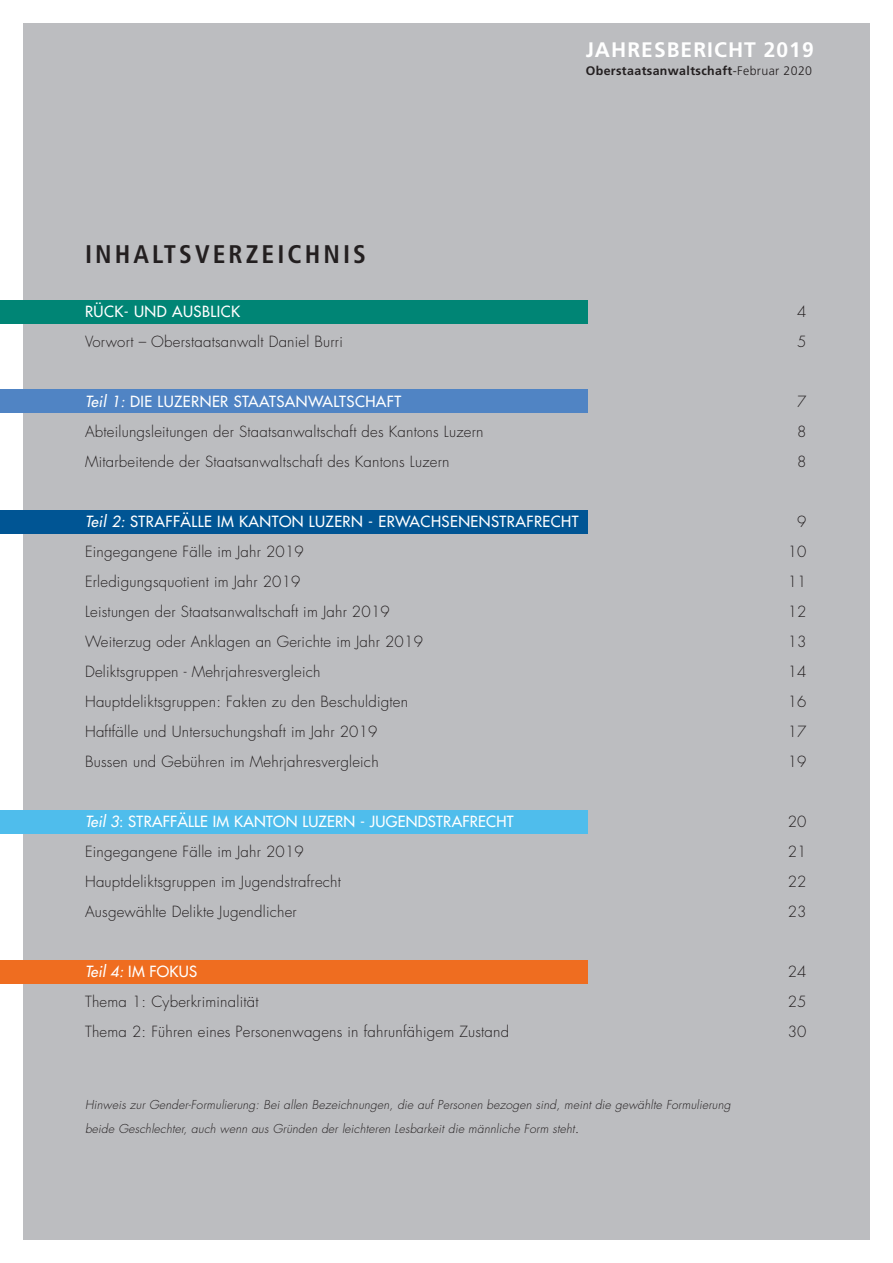
<style>
.page{position:relative;width:893px;height:1263px;background:#fff}
.page>*{position:absolute;margin:0;border:0;box-sizing:border-box;transform-origin:0 0}
.t1{font:700 condensed 25.5px "Frutiger";letter-spacing:.12em;color:#231f20}
.t2{font:700 21px "Frutiger";letter-spacing:.05em;color:#fff}
.t3{font:300 15px "Futura";letter-spacing:.015em;color:#231f20}
.t4{font:15px "Futura";letter-spacing:.03em;color:#fff}
.t5{font:700 12.3px "Frutiger";letter-spacing:.03em;color:#231f20}
.t6{font:italic 300 12px/24px "Futura";letter-spacing:.015em;color:#231f20}
.s1{font-weight:300}
.s2{font-style:italic}
.s3{font-style:normal;font-size:15px}
</style>
<div class="page">
<div style="left:23px;top:23px;width:847px;height:1217px;background:#bcbdc0"></div>
<div style="left:0;top:390px;width:587px;height:23px;background:#5084c4"></div>
<div style="left:0;top:510px;width:587px;height:23px;background:#005594"></div>
<div style="left:0;top:810px;width:587px;height:23px;background:#4fbdec"></div>
<div style="left:0;top:960px;width:587px;height:23px;background:#ef6d20"></div>
<div style="left:0;top:300px;width:587px;height:24px;background:#008575"></div>
<h2 class="t2" style="left:586px;top:38px;width:229px">JAHRESBERICHT 2019</h2>
<p class="t5" style="left:586px;top:64px;width:228px">Oberstaatsanwaltschaft<span class="s1">-Februar 2020</span></p>
<h1 class="t1" style="left:85px;top:239px;width:282px">INHALTSVERZEICHNIS</h1>
<p class="t4" style="left:85px;top:302px;width:157px">RÜCK- UND AUSBLICK</p>
<p class="t3" style="left:797px;top:302px;width:11px">4</p>
<p class="t3" style="left:85px;top:332px;width:259px">Vorwort – Oberstaatsanwalt Daniel Burri</p>
<p class="t3" style="left:797px;top:332px;width:11px">5</p>
<p class="t4" style="left:85px;top:392px;width:318px"><span class="s2">Teil 1:</span> DIE LUZERNER STAATSANWALTSCHAFT</p>
<p class="t3" style="left:797px;top:392px;width:11px">7</p>
<p class="t3" style="left:85px;top:422px;width:400px">Abteilungsleitungen der Staatsanwaltschaft des Kantons Luzern</p>
<p class="t3" style="left:797px;top:422px;width:11px">8</p>
<p class="t3" style="left:85px;top:452px;width:366px">Mitarbeitende der Staatsanwaltschaft des Kantons Luzern</p>
<p class="t3" style="left:797px;top:452px;width:11px">8</p>
<p class="t4" style="left:85px;top:512px;width:495px"><span class="s2">Teil 2:</span> STRAFFÄLLE IM KANTON LUZERN - ERWACHSENENSTRAFRECHT</p>
<p class="t3" style="left:797px;top:512px;width:11px">9</p>
<p class="t3" style="left:85px;top:542px;width:220px">Eingegangene Fälle im Jahr 2019</p>
<p class="t3" style="left:788px;top:542px;width:20px">10</p>
<p class="t3" style="left:85px;top:572px;width:217px">Erledigungsquotient im Jahr 2019</p>
<p class="t3" style="left:788px;top:572px;width:20px">11</p>
<p class="t3" style="left:85px;top:602px;width:306px">Leistungen der Staatsanwaltschaft im Jahr 2019</p>
<p class="t3" style="left:788px;top:602px;width:20px">12</p>
<p class="t3" style="left:85px;top:632px;width:339px">Weiterzug oder Anklagen an Gerichte im Jahr 2019</p>
<p class="t3" style="left:788px;top:632px;width:20px">13</p>
<p class="t3" style="left:85px;top:662px;width:237px">Deliktsgruppen - Mehrjahresvergleich</p>
<p class="t3" style="left:788px;top:662px;width:20px">14</p>
<p class="t3" style="left:85px;top:692px;width:324px">Hauptdeliktsgruppen: Fakten zu den Beschuldigten</p>
<p class="t3" style="left:788px;top:692px;width:20px">16</p>
<p class="t3" style="left:85px;top:722px;width:294px">Haftfälle und Untersuchungshaft im Jahr 2019</p>
<p class="t3" style="left:788px;top:722px;width:20px">17</p>
<p class="t3" style="left:85px;top:752px;width:295px">Bussen und Gebühren im Mehrjahresvergleich</p>
<p class="t3" style="left:788px;top:752px;width:20px">19</p>
<p class="t4" style="left:85px;top:812px;width:430px"><span class="s2">Teil 3</span>: STRAFFÄLLE IM KANTON LUZERN - JUGENDSTRAFRECHT</p>
<p class="t3" style="left:788px;top:812px;width:20px">20</p>
<p class="t3" style="left:85px;top:842px;width:220px">Eingegangene Fälle im Jahr 2019</p>
<p class="t3" style="left:788px;top:842px;width:20px">21</p>
<p class="t3" style="left:85px;top:872px;width:257px">Hauptdeliktsgruppen im Jugendstrafrecht</p>
<p class="t3" style="left:788px;top:872px;width:20px">22</p>
<p class="t3" style="left:85px;top:902px;width:213px">Ausgewählte Delikte Jugendlicher</p>
<p class="t3" style="left:788px;top:902px;width:20px">23</p>
<p class="t4" style="left:85px;top:962px;width:114px"><span class="s2">Teil 4:</span> IM FOKUS</p>
<p class="t3" style="left:788px;top:962px;width:20px">24</p>
<p class="t3" style="left:85px;top:992px;width:175px">Thema 1: Cyberkriminalität</p>
<p class="t3" style="left:788px;top:992px;width:20px">25</p>
<p class="t3" style="left:85px;top:1022px;width:426px">Thema 2: Führen eines Personenwagens in fahrunfähigem Zustand</p>
<p class="t3" style="left:788px;top:1022px;width:20px">30</p>
<p class="t6" style="left:85px;top:1093px;width:647px">Hinweis zur Gender-Formulierung: Bei allen Bezeichnungen, die auf Personen bezogen sind, meint die gewählte Formulierung beide Geschlechter, auch wenn aus Gründen der leichteren Lesbarkeit die männliche Form steht<span class="s3">.</span></p>
</div>
